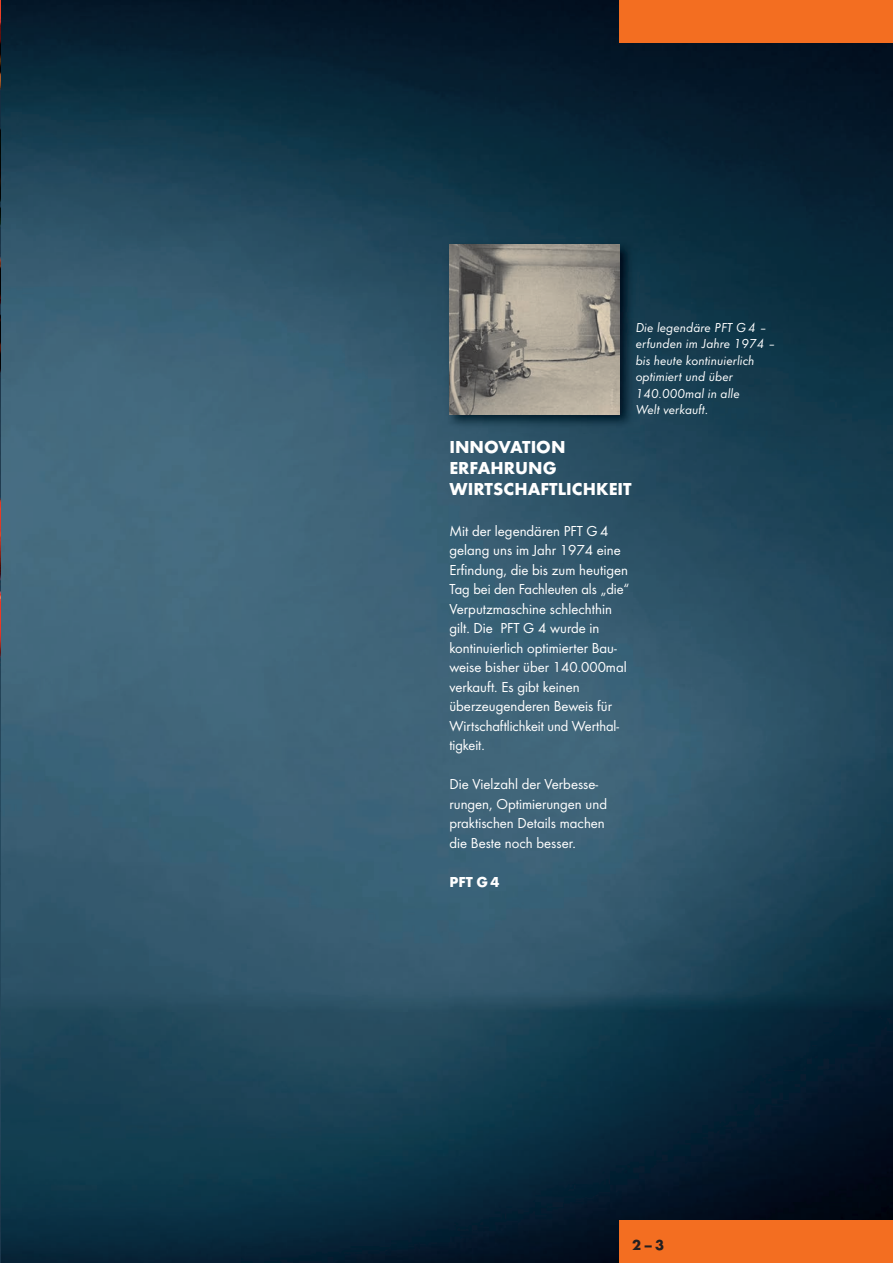
<style>
.page{position:relative;width:893px;height:1263px;background:#fff}
.page>*{position:absolute;margin:0;border:0;box-sizing:border-box;transform-origin:0 0}
.t1{font:700 18px/21px "Futura";color:#fff}
.t2{font:15px/19.5px "Futura Boo";color:#fff}
.t3{font:700 15px "Futura";color:#fff}
.t4{font:700 15px "Futura";color:#231f20}
.t5{font:13.5px/16.5px "Futura Boo Obl";letter-spacing:.005em;color:#fff}
</style>
<div class="page">
<img style="left:1px;top:0;width:892px;height:1263px">
<hr style="left:0;top:0;width:1px;height:1263px;background:#231f20">
<div style="left:620px;top:0;width:273px;height:43px;background:#f36e21"></div>
<div style="left:620px;top:1220px;width:273px;height:43px;background:#f36e21"></div>
<img style="left:443px;top:237px;width:196px;height:197px">
<img style="left:449px;top:244px;width:171px;height:170px">
<p class="t5" style="left:636px;top:319px;width:142px">Die legendäre PFT G 4 – erfunden im Jahre 1974 – bis heute kontinuierlich optimiert und über<br>140.000mal in alle<br>Welt verkauft.</p>
<p class="t1" style="left:449px;top:436px;width:184px">INNOVATION<br>ERFAHRUNG<br>WIRTSCHAFTLICHKEIT</p>
<p class="t2" style="left:449px;top:521px;width:182px">Mit der legendären PFT G 4 gelang uns im Jahr 1974 eine<br>Erfindung, die bis zum heutigen<br>Tag bei den Fachleuten als „die“<br>Verputzmaschine schlechthin gilt. Die PFT G 4 wurde in kontinuierlich optimierter Bau&shy;weise bisher über 140.000mal verkauft. Es gibt keinen<br>über zeugenderen Beweis für<br>Wirtschaftlichkeit und Werthal&shy;tigkeit.</p>
<p class="t2" style="left:449px;top:774px;width:159px">Die Vielzahl der Verbesse&shy;rungen, Optimierungen und praktischen Details machen die Beste noch besser.</p>
<p class="t3" style="left:449px;top:873px;width:51px">PFT G 4</p>
<p class="t4" style="left:632px;top:1236px;width:33px">2– 3</p>
</div>
